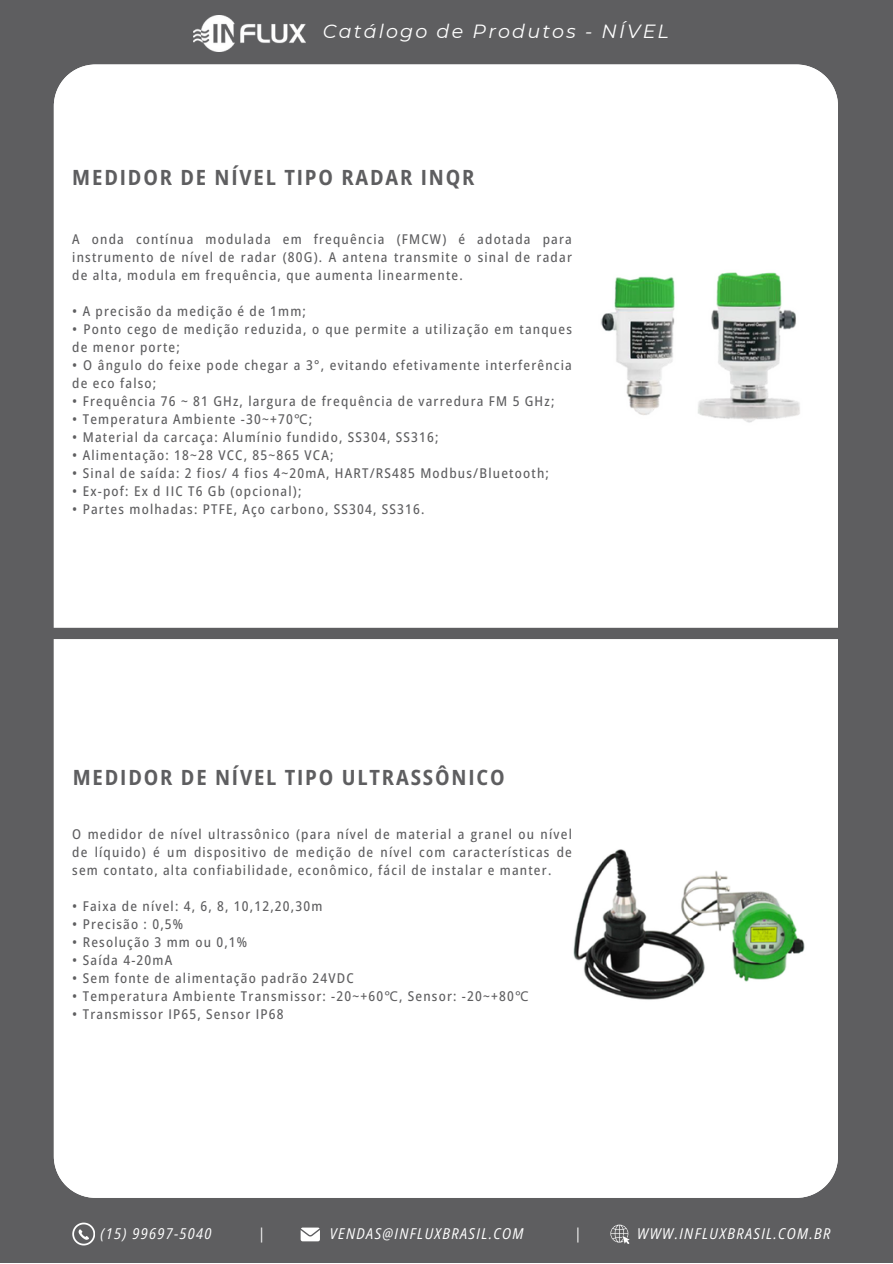
<style>
.page{position:relative;width:893px;height:1264px;background:#fff}
.page>*{position:absolute;margin:0;border:0;box-sizing:border-box;transform-origin:0 0}
.t1{font:700 semi-condensed 21px "Open Sans";letter-spacing:.09em;color:#5e5e60}
.t2{font:italic 19.05px "Montserrat";letter-spacing:.115em;color:#fff}
.t3{font:italic semi-condensed 15px "Open Sans";letter-spacing:.09em;color:#fff}
.t4{font:500 semi-condensed 13.5px/18px "Open Sans";letter-spacing:.09em;color:#5e5e60;text-align:justify}
.s1{font-family:"Noto Sans";font-weight:400;font-stretch:normal}
</style>
<div class="page">
<div style="left:0;top:0;width:892px;height:1262px;background:#5e5e60"></div>
<div style="left:54px;top:64px;width:783px;height:1133px;background:#fff"></div>
<img style="left:598px;top:269px;width:219px;height:156px">
<img style="left:559px;top:800px;width:257px;height:240px">
<img style="left:193px;top:15px;width:113px;height:36px">
<svg style="left:300px;top:1227px;width:20px;height:13px"></svg>
<svg style="left:72px;top:1222px;width:23px;height:22px"></svg>
<svg style="left:610px;top:1224px;width:19px;height:19px"></svg>
<div style="left:0;top:627px;width:892px;height:12px;background:#5e5e60"></div>
<p class="t2" style="left:323px;top:20px;width:347px">Catálogo de Produtos - NÍVEL</p>
<p class="t1" style="left:72px;top:163px;width:403px">MEDIDOR DE NÍVEL TIPO RADAR INQR</p>
<p class="t4" style="left:72px;top:229px;width:501px">A onda contínua modulada em frequência (FMCW) é adotada para instrumento de nível de radar (80G). A antena transmite o sinal de radar de alta, modula em frequência, que aumenta linearmente.</p>
<p class="t4" style="left:72px;top:301px;width:235px">• A precisão da medição é de 1mm;</p>
<p class="t4" style="left:72px;top:319px;width:501px">• Ponto cego de medição reduzida, o que permite a utilização em tanques de menor porte;</p>
<p class="t4" style="left:72px;top:355px;width:501px">• O ângulo do feixe pode chegar a 3°, evitando efetivamente interferência de eco falso;</p>
<p class="t4" style="left:72px;top:391px;width:483px">• Frequência 76 ~ 81 GHz, largura de frequência de varredura FM 5 GHz;</p>
<p class="t4" style="left:72px;top:409px;width:241px">• Temperatura Ambiente -30~+70<span class="s1">℃</span>;</p>
<p class="t4" style="left:72px;top:427px;width:368px">• Material da carcaça: Alumínio fundido, SS304, SS316;</p>
<p class="t4" style="left:72px;top:445px;width:263px">• Alimentação: 18~28 VCC, 85~865 VCA;</p>
<p class="t4" style="left:72px;top:463px;width:478px">• Sinal de saída: 2 fios/ 4 fios 4~20mA, HART/RS485 Modbus/Bluetooth;</p>
<p class="t4" style="left:72px;top:481px;width:231px">• Ex-pof: Ex d IIC T6 Gb (opcional);</p>
<p class="t4" style="left:72px;top:499px;width:354px">• Partes molhadas: PTFE, Aço carbono, SS304, SS316.</p>
<p class="t1" style="left:73px;top:762px;width:433px">MEDIDOR DE NÍVEL TIPO ULTRASSÔNICO</p>
<p class="t4" style="left:72px;top:825px;width:501px">O medidor de nível ultrassônico (para nível de material a granel ou nível de líquido) é um dispositivo de medição de nível com características de sem contato, alta confiabilidade, econômico, fácil de instalar e manter.</p>
<p class="t4" style="left:72px;top:896px;width:251px">• Faixa de nível: 4, 6, 8, 10,12,20,30m</p>
<p class="t4" style="left:72px;top:914px;width:112px">• Precisão : 0,5%</p>
<p class="t4" style="left:72px;top:932px;width:176px">• Resolução 3 mm ou 0,1%</p>
<p class="t4" style="left:72px;top:950px;width:101px">• Saída 4-20mA</p>
<p class="t4" style="left:72px;top:968px;width:283px">• Sem fonte de alimentação padrão 24VDC</p>
<p class="t4" style="left:72px;top:986px;width:457px">• Temperatura Ambiente Transmissor: -20~+60<span class="s1">℃</span>, Sensor: -20~+80<span class="s1">℃</span></p>
<p class="t4" style="left:72px;top:1004px;width:213px">• Transmissor IP65, Sensor IP68</p>
<p class="t3" style="left:100px;top:1223px;width:112px">(15) 99697-5040</p>
<p class="t3" style="left:258px;top:1223px;width:8px">|</p>
<p class="t3" style="left:330px;top:1223px;width:195px">VENDAS@INFLUXBRASIL.COM</p>
<p class="t3" style="left:574px;top:1223px;width:8px">|</p>
<p class="t3" style="left:637px;top:1223px;width:195px">WWW.INFLUXBRASIL.COM.BR</p>
</div>
